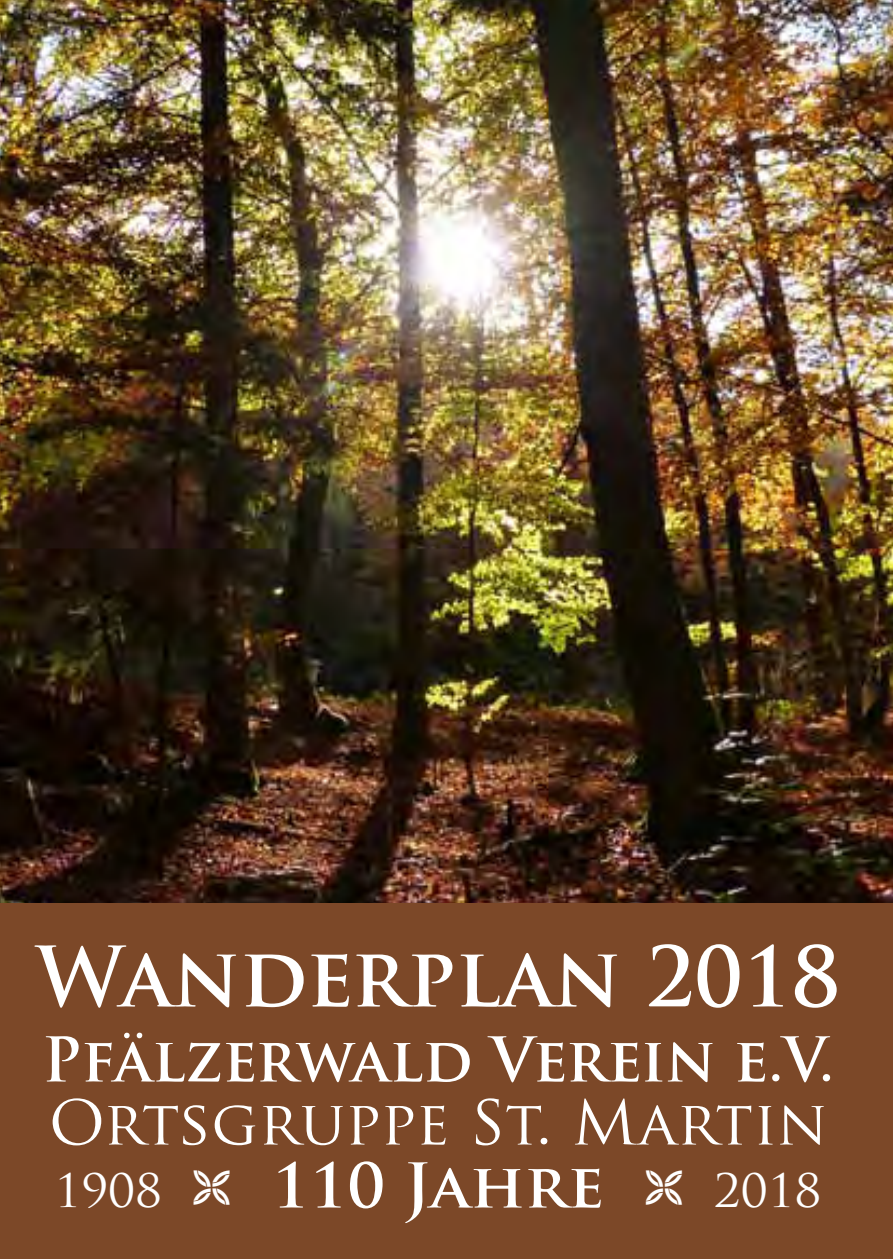
<style>
.page{position:relative;width:893px;height:1259px;background:#fff}
.page>*{position:absolute;margin:0;border:0;box-sizing:border-box;transform-origin:0 0}
.t1{font:700 81px "Trajan Pro";color:#fff}
.t2{font:700 60px "Trajan Pro";color:#fff}
.t3{font:60px "Trajan Pro";color:#fff}
.t4{font:700 60px "Trajan Pro";color:#fff;scale:1.05 1}
.t5{font:45px "Trajan Pro";color:#fff;scale:1.05 1}
</style>
<div class="page">
<img style="left:0;top:0;width:893px;height:903px">
<div style="left:0;top:903px;width:893px;height:356px;background:#7c4828"></div>
<h1 class="t1" style="left:36px;top:926px;width:806px">Wanderplan 2018</h1>
<p class="t2" style="left:42px;top:1022px;width:793px">Pfälzerwald Verein e.V.</p>
<p class="t3" style="left:49px;top:1084px;width:780px">Ortsgruppe St. Martin</p>
<p class="t5" style="left:54px;top:1162px;width:104px">1908</p>
<p class="t4" style="left:272px;top:1148px;width:318px">110 Jahre</p>
<p class="t5" style="left:714px;top:1162px;width:104px">2018</p>
</div>
